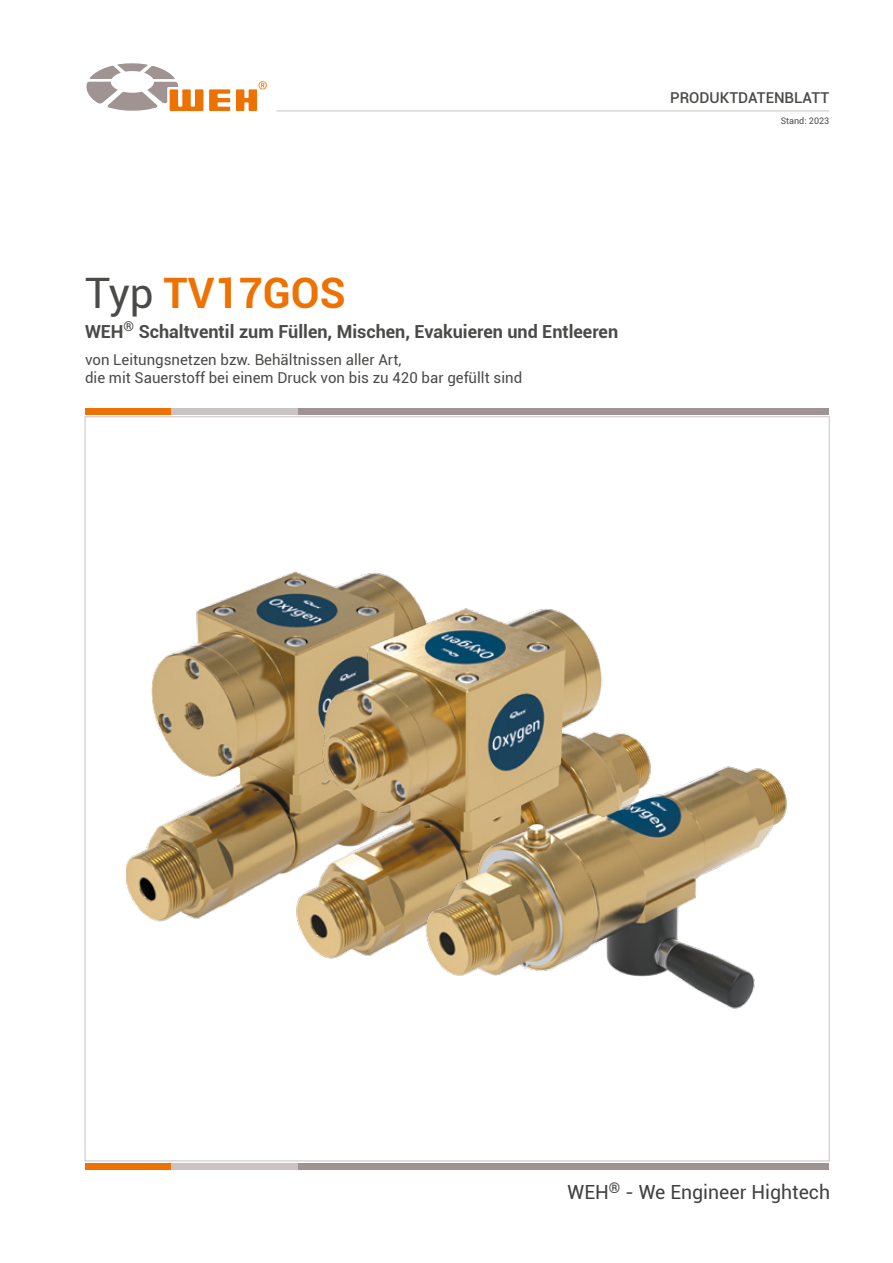
<style>
.page{position:relative;width:893px;height:1263px;background:#fff}
.page>*{position:absolute;margin:0;border:0;box-sizing:border-box;transform-origin:0 0}
.t1{font:700 42px "Roboto";color:#ee7203}
.t2{font:19.5px "Roboto";color:#000}
.t3{font:700 18px "Roboto";color:#4a4a49}
.t4{font:15px/18px "Roboto";color:#4a4a49}
.t5{font:500 15px "Roboto";color:#4a4a49}
.t6{font:9px "Roboto";color:#4a4a49}
.s1{font-weight:400;color:#4a4a49}
</style>
<div class="page">
<hr style="left:276px;top:111px;width:553px;height:1px;background:#cac3c2">
<div style="left:298px;top:408px;width:531px;height:7px;background:#9f9491"></div>
<div style="left:170px;top:408px;width:128px;height:7px;background:#cac3c2"></div>
<div style="left:85px;top:408px;width:85px;height:7px;background:#ee7203"></div>
<div style="left:298px;top:1163px;width:531px;height:6px;background:#9f9491"></div>
<div style="left:170px;top:1163px;width:128px;height:6px;background:#cac3c2"></div>
<div style="left:85px;top:1163px;width:85px;height:6px;background:#ee7203"></div>
<svg style="left:86px;top:63px;width:117px;height:48px"></svg>
<svg style="left:209px;top:89px;width:21px;height:22px"></svg>
<svg style="left:236px;top:81px;width:31px;height:30px"></svg>
<img style="left:127px;top:571px;width:292px;height:351px">
<img style="left:293px;top:605px;width:358px;height:354px">
<img style="left:425px;top:763px;width:362px;height:246px">
<p class="t5" style="left:670px;top:87px;width:161px">PRODUKTDATENBLATT</p>
<p class="t6" style="left:781px;top:114px;width:50px">Stand: 2023</p>
<h1 class="t1" style="left:85px;top:263px;width:262px"><span class="s1">Typ</span> TV17GOS</h1>
<p class="t3" style="left:85px;top:319px;width:535px">WEH<sup>®</sup> Schaltventil zum Füllen, Mischen, Evakuieren und Entleeren</p>
<p class="t4" style="left:85px;top:350px;width:439px">von Leitungsnetzen bzw. Behältnissen aller Art,<br>die mit Sauerstoff bei einem Druck von bis zu 420 bar gefüllt sind</p>
<h2 class="t2" style="left:568px;top:1178px;width:264px">WEH<sup>®</sup> - We Engineer Hightech</h2>
</div>
